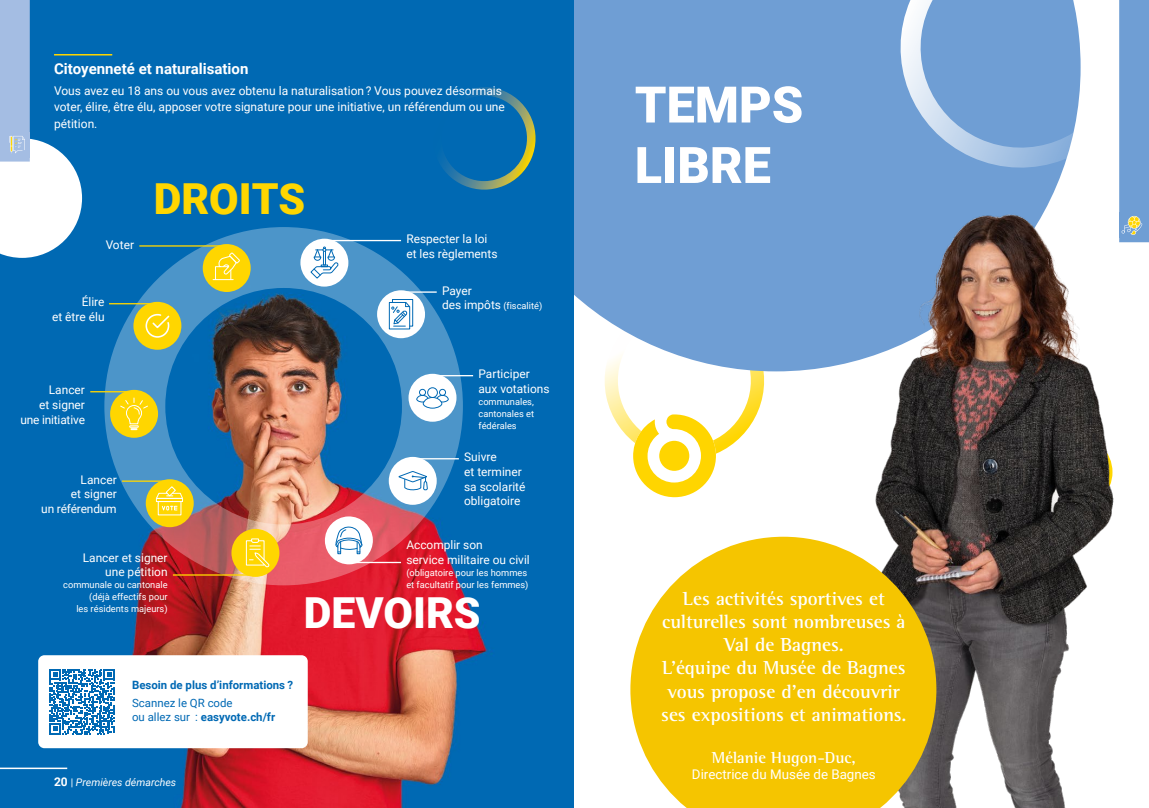
<style>
.page{position:relative;width:1149px;height:808px;background:#fff}
.page>*{position:absolute;margin:0;border:0;box-sizing:border-box;transform-origin:0 0}
.t1{font:900 50.4px/60.4px "Roboto";color:#fff}
.t2{font:900 42.75px "Roboto";color:#fff}
.t3{font:900 42.75px "Roboto";color:#ffd600}
.t4{font:700 19.2px/23.1px "Rotis Semi Serif";color:#fff;text-align:center}
.t5{font:700 16.35px "Rotis Semi Serif";color:#fff}
.Texte{font:700 15px "Roboto";color:#fff}
.t6{font:13.35px "Roboto";color:#fff}
.Texte-2{font:12px/16.5px "Roboto";color:#fff}
.t7{font:11.85px/14.5px "Roboto";color:#fff}
.t8{font:700 11.4px/18.1px "Roboto";color:#0069b4}
.Texte-3{font:italic 10.5px "Roboto";color:#fff}
.t9{font:9.3px/11.9px "Roboto";color:#fff}
.s1{font-size:11.85px}
.s2{font-weight:400}
.s3{font-weight:700;font-style:normal;font-size:12px}
.s4{font-style:normal}
</style>
<div class="page">
<img style="left:0;top:0;width:574px;height:808px">
<svg style="left:426px;top:87px;width:116px;height:110px;background:#1270a9"></svg>
<svg style="left:104px;top:227px;width:359px;height:358px;background:#596f94"></svg>
<div style="left:110px;top:390px;width:48px;height:48px;background:#ffd600;border-radius:50%"></div>
<div style="left:133px;top:302px;width:49px;height:48px;background:#ffd600;border-radius:50%"></div>
<div style="left:202px;top:244px;width:49px;height:48px;background:#ffd600;border-radius:50%"></div>
<div style="left:300px;top:238px;width:48px;height:49px;background:#fff;border-radius:50%"></div>
<div style="left:377px;top:290px;width:48px;height:48px;background:#fff;border-radius:50%"></div>
<div style="left:408px;top:374px;width:48px;height:48px;background:#fff;border-radius:50%"></div>
<div style="left:388px;top:457px;width:48px;height:48px;background:#fff;border-radius:50%"></div>
<div style="left:324px;top:516px;width:49px;height:49px;background:#fff;border-radius:50%"></div>
<div style="left:231px;top:529px;width:48px;height:48px;background:#ffd600;border-radius:50%"></div>
<div style="left:146px;top:479px;width:48px;height:48px;background:#ffd600;border-radius:50%"></div>
<hr style="left:139px;top:245px;width:87px;height:2px;background:#ffd600">
<hr style="left:323px;top:240px;width:78px;height:1px;background:#fff">
<hr style="left:400px;top:291px;width:36px;height:2px;background:#fff">
<hr style="left:432px;top:375px;width:41px;height:1px;background:#fff">
<hr style="left:412px;top:458px;width:46px;height:1px;background:#fff">
<hr style="left:349px;top:562px;width:52px;height:1px;background:#fff">
<hr style="left:109px;top:303px;width:48px;height:1px;background:#ffd600">
<hr style="left:90px;top:391px;width:44px;height:1px;background:#ffd600">
<hr style="left:122px;top:480px;width:48px;height:2px;background:#ffd600">
<hr style="left:173px;top:574px;width:82px;height:2px;background:#ffd600">
<div style="left:38px;top:655px;width:270px;height:93px;background:#fff;border-radius:6px"></div>
<svg style="left:50px;top:669px;width:65px;height:65px"></svg>
<svg style="left:213px;top:252px;width:27px;height:29px"></svg>
<svg style="left:145px;top:313px;width:25px;height:25px"></svg>
<svg style="left:120px;top:398px;width:28px;height:32px"></svg>
<div style="left:156px;top:498px;width:27px;height:4px;border:1px solid #fff"></div>
<svg style="left:155px;top:486px;width:28px;height:13px"></svg>
<svg style="left:161px;top:505px;width:17px;height:6px"></svg>
<svg style="left:245px;top:538px;width:24px;height:29px"></svg>
<svg style="left:335px;top:526px;width:28px;height:29px"></svg>
<svg style="left:398px;top:471px;width:29px;height:20px"></svg>
<div style="left:419px;top:389px;width:7px;height:7px;border:1px solid #0069b4;border-radius:50%"></div>
<div style="left:439px;top:389px;width:7px;height:7px;border:1px solid #0069b4;border-radius:50%"></div>
<svg style="left:416px;top:394px;width:33px;height:15px"></svg>
<div style="left:427px;top:387px;width:11px;height:11px;border:1px solid #0069b4;border-radius:50%"></div>
<svg style="left:388px;top:299px;width:25px;height:31px"></svg>
<svg style="left:310px;top:246px;width:29px;height:33px"></svg>
<img style="left:574px;top:0;width:574px;height:808px">
<svg style="left:630px;top:537px;width:306px;height:271px;background:#ecc420"></svg>
<svg style="left:884px;top:0;width:234px;height:184px"></svg>
<hr style="left:0;top:767px;width:67px;height:2px;background:#fff">
<hr style="left:54px;top:54px;width:58px;height:2px;background:#ffd600">
<svg style="left:597px;top:301px;width:174px;height:196px"></svg>
<div style="left:659px;top:441px;width:30px;height:30px;background:#ffd500;border-radius:50%"></div>
<svg style="left:1118px;top:0;width:30px;height:242px;background:#77a3d3"></svg>
<svg style="left:0;top:0;width:82px;height:258px"></svg>
<p class="Texte" style="left:54px;top:58px;width:196px">Citoyenneté et naturalisation</p>
<p class="Texte-2" style="left:54px;top:82px;width:452px">Vous avez eu 18 ans ou vous avez obtenu la naturalisation ? Vous pouvez désormais voter, élire, être élu, apposer votre signature pour une initiative, un référendum ou une pétition.</p>
<p class="t3" style="left:154px;top:169px;width:153px">DROITS</p>
<p class="t7" style="left:106px;top:237px;width:30px">Voter</p>
<p class="t7" style="left:406px;top:231px;width:93px">Respecter la loi et les règlements</p>
<p class="t7" style="left:442px;top:283px;width:31px">Payer</p>
<p class="t9" style="left:442px;top:300px;width:102px"><span class="s1">des impôts</span> (fiscalité)</p>
<p class="t7" style="left:52px;top:294px;width:54px;text-align:right">Élire<br>et être élu</p>
<p class="t7" style="left:20px;top:382px;width:66px;text-align:right">Lancer<br>et signer une initiative</p>
<p class="t7" style="left:41px;top:472px;width:77px;text-align:right">Lancer<br>et signer<br>un référendum</p>
<p class="t7" style="left:83px;top:550px;width:86px;text-align:right">Lancer et signer une pétition</p>
<p class="t9" style="left:63px;top:579px;width:106px;text-align:right">communale ou cantonale (déjà effectifs pour<br>les résidents majeurs)</p>
<p class="t7" style="left:478px;top:366px;width:73px">Participer aux votations</p>
<p class="t9" style="left:478px;top:395px;width:57px;text-align:justify">communales, cantonales et fédérales</p>
<p class="t7" style="left:464px;top:449px;width:63px">Suivre<br>et terminer sa scolarité obligatoire</p>
<p class="t7" style="left:406px;top:537px;width:125px">Accomplir son<br>service militaire ou civil</p>
<p class="t9" style="left:406px;top:566px;width:124px">(obligatoire pour les hommes et facultatif pour les femmes)</p>
<p class="t2" style="left:304px;top:583px;width:178px">DEVOIRS</p>
<p class="t8" style="left:132px;top:675px;width:162px">Besoin de plus d’informations ?<br><span class="s2">Scannez le QR code</span></p>
<p class="t8" style="left:132px;top:708px;width:145px"><span class="s2">ou allez sur :</span> easyvote.ch/fr</p>
<p class="Texte-3" style="left:54px;top:774px;width:124px"><span class="s3">20</span> <span class="s4">|</span> Premières démarches</p>
<p class="t1" style="left:634px;top:72px;width:170px">TEMPS<br>LIBRE</p>
<p class="t4" style="left:661px;top:587px;width:246px">Les activités sportives et culturelles sont nombreuses à<br>Val de Bagnes.<br>L’équipe du Musée de Bagnes vous propose d’en découvrir ses expositions et animations.</p>
<p class="t5" style="left:711px;top:748px;width:145px">Mélanie Hugon-Duc,</p>
<p class="t6" style="left:691px;top:765px;width:185px">Directrice du Musée de Bagnes</p>
</div>
